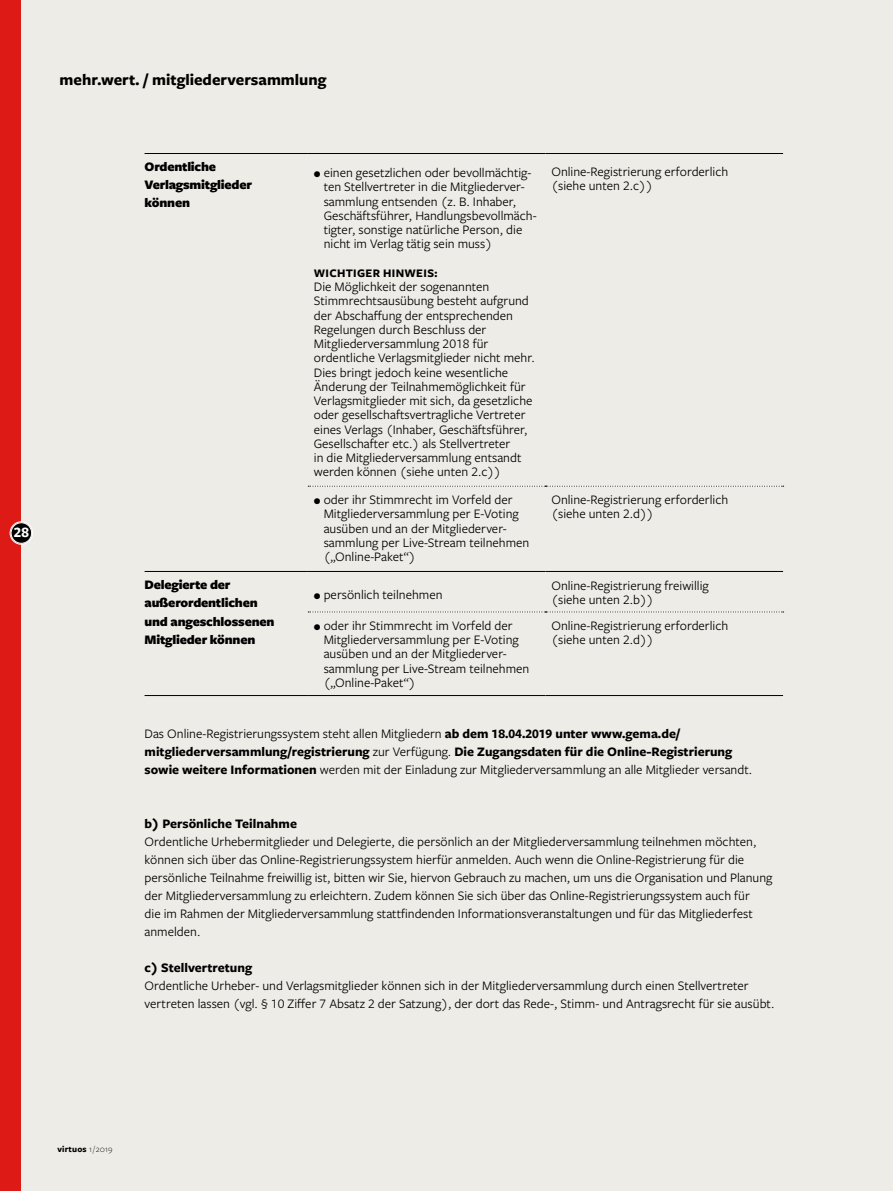
<style>
.page{position:relative;width:893px;height:1191px;background:#eeece6}
.page>*{position:absolute;margin:0;border:0;box-sizing:border-box;transform-origin:0 0}
.t1{font:700 16.5px "Freight Sans Pro";color:#000}
.t2{font:700 15px "Freight Sans Pro";color:#fff}
.t3{font:13.5px/14.2px "Freight Sans Pro";color:#000}
.t4{font:900 13.5px/18px "Freight Sans Pro";letter-spacing:-.015em;color:#000}
.t5{font:700 13.5px "Freight Sans Pro";color:#000}
.t6{font:700 12px "Freight Sans Pro";letter-spacing:.03em;color:#000}
.t7{font:700 9px "Freight Sans Pro";letter-spacing:.02em;color:#000}
.s1{font-weight:700}
.s2{font-weight:300}
</style>
<div class="page">
<div style="left:0;top:0;width:21px;height:1191px;background:#dd1a15"></div>
<hr style="left:145px;top:153px;width:163px;height:1px;background:#000">
<hr style="left:308px;top:153px;width:237px;height:1px;background:#000">
<hr style="left:545px;top:153px;width:238px;height:1px;background:#000">
<hr style="left:145px;top:571px;width:163px;height:1px;background:#000">
<hr style="left:308px;top:571px;width:237px;height:1px;background:#000">
<hr style="left:545px;top:571px;width:238px;height:1px;background:#000">
<hr style="left:145px;top:695px;width:163px;height:1px;background:#000">
<hr style="left:308px;top:695px;width:237px;height:1px;background:#000">
<hr style="left:545px;top:695px;width:238px;height:1px;background:#000">
<svg style="left:308px;top:486px;width:476px;height:1px"></svg>
<svg style="left:308px;top:611px;width:476px;height:1px"></svg>
<div style="left:11px;top:522px;width:21px;height:21px;background:#000;border-radius:50%"></div>
<div style="left:10px;top:521px;width:23px;height:23px;border:1px solid #fff;border-radius:50%"></div>
<div style="left:11px;top:522px;width:21px;height:21px;border:1px solid #fff;border-radius:50%"></div>
<p class="t2" style="left:14px;top:522px;width:17px">28</p>
<p class="t1" style="left:60px;top:68px;width:269px">mehr.wert. / mitgliederversammlung</p>
<p class="t4" style="left:145px;top:157px;width:109px">Ordentliche<br>Verlagsmitglieder können</p>
<p class="t3" style="left:324px;top:165px;width:215px;text-indent:-10px">X einen gesetzlichen oder bevollmächtig&shy;ten Stellvertreter in die Mitgliederver&shy;sammlung entsenden (z. B. Inhaber, Geschäftsführer, Handlungsbevollmäch&shy;tigter, sonstige natürliche Person, die nicht im Verlag tätig sein muss)</p>
<p class="t6" style="left:314px;top:265px;width:125px">WICHTIGER HINWEIS:</p>
<p class="t3" style="left:314px;top:279px;width:222px">Die Möglichkeit der sogenannten Stimmrechtsausübung besteht aufgrund der Abschaffung der entsprechenden Regelungen durch Beschluss der Mitgliederversammlung 2018 für ordentliche Verlagsmitglieder nicht mehr.<br>Dies bringt jedoch keine wesentliche Änderung der Teilnahmemöglichkeit für Verlagsmitglieder mit sich, da gesetzliche oder gesellschaftsvertragliche Vertreter eines Verlags (Inhaber, Geschäftsführer, Gesellschafter etc.) als Stellvertreter<br>in die Mitgliederversammlung entsandt werden können (siehe unten 2.c))</p>
<p class="t3" style="left:551px;top:164px;width:178px">Online-Registrierung erforderlich (siehe unten 2.c))</p>
<p class="t3" style="left:324px;top:492px;width:207px;text-indent:-10px">X oder ihr Stimmrecht im Vorfeld der<br>Mitgliederversammlung per E-Voting ausüben und an der Mitgliederver&shy;sammlung per Live-Stream teilnehmen („Online-Paket“)</p>
<p class="t3" style="left:551px;top:492px;width:178px">Online-Registrierung erforderlich (siehe unten 2.d))</p>
<p class="t4" style="left:145px;top:575px;width:131px">Delegierte der außerordentlichen und angeschlossenen<br>Mitglieder können</p>
<p class="t3" style="left:314px;top:586px;width:130px">X persönlich teilnehmen</p>
<p class="t3" style="left:551px;top:577px;width:159px">Online-Registrierung freiwillig (siehe unten 2.b))</p>
<p class="t3" style="left:324px;top:618px;width:207px;text-indent:-10px">X oder ihr Stimmrecht im Vorfeld der<br>Mitgliederversammlung per E-Voting ausüben und an der Mitgliederver&shy;sammlung per Live-Stream teilnehmen („Online-Paket“)</p>
<p class="t3" style="left:551px;top:618px;width:178px">Online-Registrierung erforderlich (siehe unten 2.d))</p>
<p class="t3" style="left:145px;top:724px;width:609px;line-height:18px">Das Online-Registrierungssystem steht allen Mitgliedern <span class="s1">ab dem 18.04.2019 unter www.gema.de/ mitgliederversammlung/registrierung</span> zur Verfügung. <span class="s1">Die Zugangsdaten für die Online-Registrierung sowie weitere Informationen</span> werden mit der Einladung zur Mitgliederversammlung an alle Mitglieder versandt.</p>
<p class="t5" style="left:145px;top:814px;width:154px">b) Persönliche Teilnahme</p>
<p class="t3" style="left:145px;top:831px;width:629px;line-height:18px">Ordentliche Urhebermitglieder und Delegierte, die persönlich an der Mitgliederversammlung teilnehmen möchten, können sich über das Online-Registrierungssystem hierfür anmelden. Auch wenn die Online-Registrierung für die persönliche Teilnahme freiwillig ist, bitten wir Sie, hiervon Gebrauch zu machen, um uns die Organisation und Planung der Mitgliederversammlung zu erleichtern. Zudem können Sie sich über das Online-Registrierungssystem auch für<br>die im Rahmen der Mitgliederversammlung stattfindenden Informationsveranstaltungen und für das Mitgliederfest anmelden.</p>
<p class="t5" style="left:145px;top:958px;width:109px">c) Stellvertretung</p>
<p class="t3" style="left:145px;top:975px;width:631px;line-height:18px">Ordentliche Urheber- und Verlagsmitglieder können sich in der Mitgliederversammlung durch einen Stellvertreter vertreten lassen (vgl. § 10 Ziffer 7 Absatz 2 der Satzung), der dort das Rede-, Stimm- und Antragsrecht für sie ausübt.</p>
<p class="t7" style="left:57px;top:1142px;width:57px">virtuos <span class="s2">1 / 2019</span></p>
</div>
